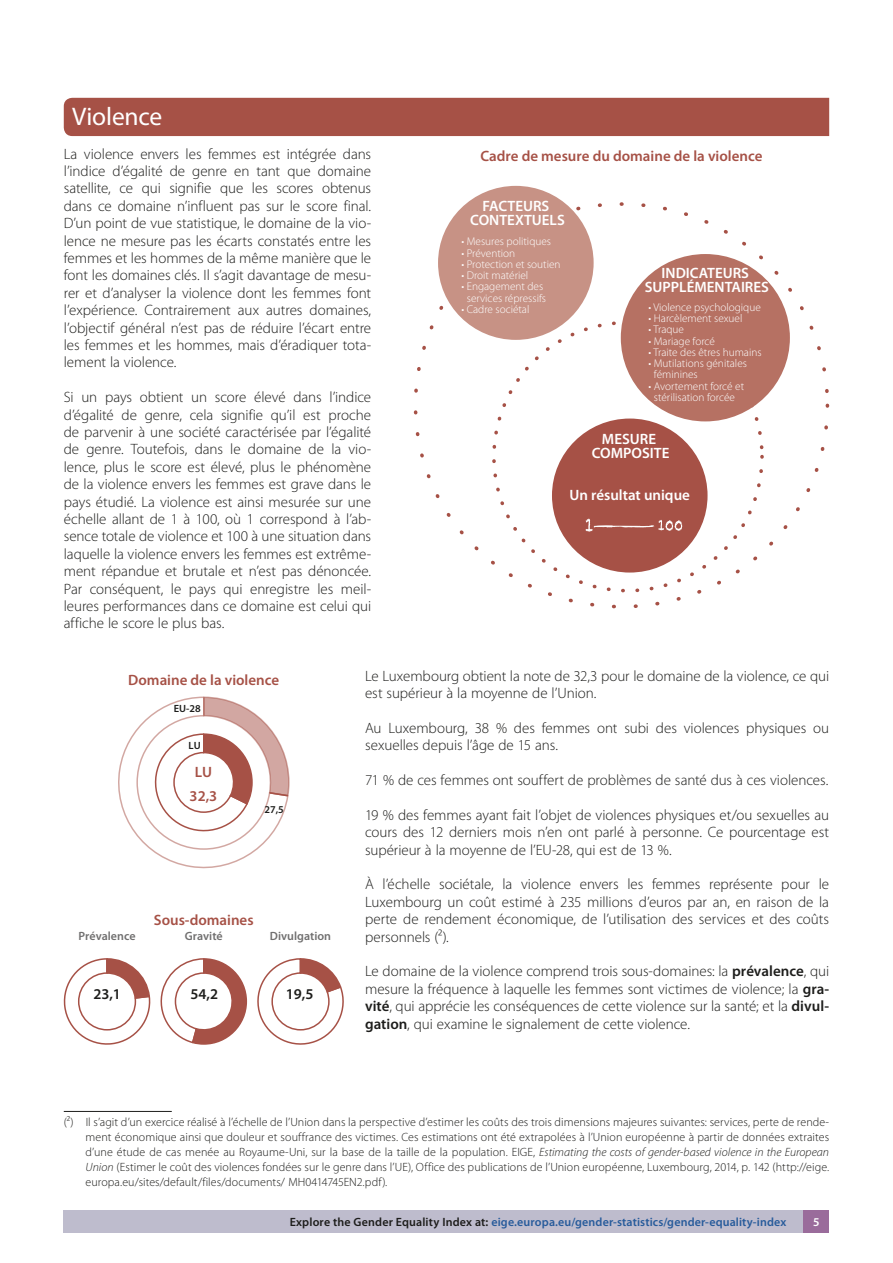
<style>
.page{position:relative;width:893px;height:1263px;background:#fff}
.page>*{position:absolute;margin:0;border:0;box-sizing:border-box;transform-origin:0 0}
.title_2_nn_V{font:25.5px "Myriad Pro";letter-spacing:-.01em;color:#fff}
.body{font:300 15px/17.4px "Myriad Pro";letter-spacing:-.005em;color:#1d1d1b;text-align:justify}
.t1{font:600 15px/14.5px "Myriad Pro";color:#fff;text-align:center}
.t2{font:600 15px/23.7px "Myriad Pro";color:#a65146;text-align:center}
.t3{font:600 15px "Myriad Pro";color:#1d1d1b}
.footnotes{font:300 12px/15px "Myriad Pro";letter-spacing:.005em;color:#1d1d1b;text-align:justify}
.t4{font:600 12px "Myriad Pro";letter-spacing:.01em;color:#275b9b}
.t5{font:600 12px "Myriad Pro";color:#706f6f}
.t6{font:600 12px "Myriad Pro";color:#fff}
.t7{font:300 11.25px/11.2px "Myriad Pro";color:#fff;text-align:center}
.t8{font:600 10.5px "Myriad Pro";color:#1d1d1b}
.s1{font-weight:600}
.s2{font-style:italic}
.s3{color:#1d1d1b}
</style>
<div class="page">
<div style="left:63px;top:1210px;width:764px;height:22px;background:#bebccd"></div>
<div style="left:804px;top:1210px;width:25px;height:22px;background:#9a6c9b"></div>
<div style="left:64px;top:98px;width:765px;height:38px;background:#a65146"></div>
<hr style="left:64px;top:1111px;width:108px;height:1px;background:#1d1d1b">
<svg style="left:118px;top:696px;width:172px;height:172px"></svg>
<svg style="left:64px;top:958px;width:280px;height:87px"></svg>
<div style="left:438px;top:186px;width:156px;height:154px;background:#c79285;border-radius:50%"></div>
<div style="left:621px;top:254px;width:169px;height:167px;background:#b67163;border-radius:50%"></div>
<div style="left:552px;top:418px;width:155px;height:154px;background:#a65146;border-radius:50%"></div>
<svg style="left:586px;top:518px;width:96px;height:14px"></svg>
<p class="title_2_nn_V" style="left:72px;top:101px;width:91px">Violence</p>
<p class="body" style="left:64px;top:145px;width:309px">La violence envers les femmes est intégrée dans l’indice d’égalité de genre en tant que domaine satellite, ce qui signifie que les scores obtenus dans ce domaine n’influent pas sur le score final.<br>D’un point de vue statistique, le domaine de la vio&shy;lence ne mesure pas les écarts constatés entre les femmes et les hommes de la même manière que le font les domaines clés. Il s’agit davantage de mesu&shy;rer et d’analyser la violence dont les femmes font l’expérience. Contrairement aux autres domaines, l’objectif général n’est pas de réduire l’écart entre les femmes et les hommes, mais d’éradiquer tota&shy;lement la violence.</p>
<p class="body" style="left:64px;top:389px;width:309px">Si un pays obtient un score élevé dans l’indice d’égalité de genre, cela signifie qu’il est proche de parvenir à une société caractérisée par l’égalité de genre. Toutefois, dans le domaine de la vio&shy;lence, plus le score est élevé, plus le phénomène de la violence envers les femmes est grave dans le pays étudié. La violence est ainsi mesurée sur une échelle allant de 1 à 100, où 1 correspond à l’ab&shy;sence totale de violence et 100 à une situation dans laquelle la violence envers les femmes est extrême&shy;ment répandue et brutale et n’est pas dénoncée.<br>Par conséquent, le pays qui enregistre les meil&shy;leures performances dans ce domaine est celui qui affiche le score le plus bas.</p>
<p class="body" style="left:365px;top:667px;width:466px">Le Luxembourg obtient la note de 32,3 pour le domaine de la violence, ce qui est supérieur à la moyenne de l’Union.</p>
<p class="body" style="left:365px;top:719px;width:466px">Au Luxembourg, 38 % des femmes ont subi des violences physiques ou sexuelles depuis l’âge de 15 ans.</p>
<p class="body" style="left:365px;top:771px;width:465px">71 % de ces femmes ont souffert de problèmes de santé dus à ces violences.</p>
<p class="body" style="left:365px;top:806px;width:466px">19 % des femmes ayant fait l’objet de violences physiques et/ou sexuelles au cours des 12 derniers mois n’en ont parlé à personne. Ce pourcentage est supérieur à la moyenne de l’EU-28, qui est de 13 %.</p>
<p class="body" style="left:365px;top:876px;width:466px">À l’échelle sociétale, la violence envers les femmes représente pour le Luxembourg un coût estimé à 235 millions d’euros par an, en raison de la perte de rendement économique, de l’utilisation des services et des coûts personnels (2).</p>
<p class="body" style="left:365px;top:963px;width:466px">Le domaine de la violence comprend trois sous-domaines: la <span class="s1">prévalence</span>, qui mesure la fréquence à laquelle les femmes sont victimes de violence; la <span class="s1">gra&shy;vité</span>, qui apprécie les conséquences de cette violence sur la santé; et la <span class="s1">divul&shy;gation</span>, qui examine le signalement de cette violence.</p>
<p class="t2" style="left:480px;top:144px;width:284px">Cadre de mesure du domaine de la violence</p>
<p class="t1" style="left:470px;top:198px;width:96px">FACTEURS<br>CONTEXTUELS</p>
<p class="t7" style="left:462px;top:236px;width:91px">• Mesures politiques</p>
<p class="t7" style="left:462px;top:247px;width:55px">• Prévention</p>
<p class="t7" style="left:462px;top:259px;width:101px">• Protection et soutien</p>
<p class="t7" style="left:462px;top:270px;width:68px">• Droit matériel</p>
<p class="t7" style="left:462px;top:281px;width:86px">• Engagement des services répressifs</p>
<p class="t7" style="left:462px;top:304px;width:69px">• Cadre sociétal</p>
<p class="t1" style="left:645px;top:265px;width:126px">INDICATEURS<br>SUPPLÉMENTAIRES</p>
<p class="t7" style="left:649px;top:302px;width:114px">• Violence psychologique</p>
<p class="t7" style="left:649px;top:313px;width:95px">• Harcèlement sexuel</p>
<p class="t7" style="left:649px;top:324px;width:37px">• Traque</p>
<p class="t7" style="left:649px;top:335px;width:68px">• Mariage forcé</p>
<p class="t7" style="left:649px;top:347px;width:115px">• Traite des êtres humains</p>
<p class="t7" style="left:654px;top:358px;width:95px;text-align:left;text-indent:-5px">• Mutilations génitales féminines</p>
<p class="t7" style="left:649px;top:380px;width:97px">• Avortement forcé et stérilisation forcée</p>
<p class="t1" style="left:592px;top:431px;width:79px">MESURE<br>COMPOSITE</p>
<p class="t1" style="left:570px;top:487px;width:122px">Un résultat unique</p>
<p class="t2" style="left:128px;top:667px;width:153px">Domaine de la violence</p>
<p class="t8" style="left:174px;top:702px;width:28px">EU-28</p>
<p class="t8" style="left:189px;top:738px;width:14px">LU</p>
<p class="t2" style="left:190px;top:760px;width:29px">LU<br>32,3</p>
<p class="t8" style="left:264px;top:803px;width:21px">27,5</p>
<p class="t2" style="left:154px;top:908px;width:101px">Sous-domaines</p>
<p class="t5" style="left:79px;top:928px;width:59px">Prévalence</p>
<p class="t5" style="left:185px;top:928px;width:39px">Gravité</p>
<p class="t5" style="left:270px;top:928px;width:63px">Divulgation</p>
<p class="t3" style="left:93px;top:985px;width:29px">23,1</p>
<p class="t3" style="left:190px;top:985px;width:29px">54,2</p>
<p class="t3" style="left:286px;top:985px;width:29px">19,5</p>
<p class="footnotes" style="left:86px;top:1115px;width:745px;text-indent:-22px">(2) Il s’agit d’un exercice réalisé à l’échelle de l’Union dans la perspective d’estimer les coûts des trois dimensions majeures suivantes: services, perte de rende&shy;ment économique ainsi que douleur et souffrance des victimes. Ces estimations ont été extrapolées à l’Union européenne à partir de données extraites d’une étude de cas menée au Royaume-Uni, sur la base de la taille de la population. EIGE, <span class="s2">Estimating the costs of gender-based violence in the European Union</span> (Estimer le coût des violences fondées sur le genre dans l’UE), Office des publications de l’Union européenne, Luxembourg, 2014, p. 142 (http://eige. europa.eu/sites/default/files/documents/ MH0414745EN2.pdf).</p>
<p class="t4" style="left:290px;top:1215px;width:498px"><span class="s3">Explore the Gender Equality Index at:</span> eige.europa.eu/gender-statistics/gender-equality-index</p>
<p class="t6" style="left:813px;top:1215px;width:8px">5</p>
</div>
